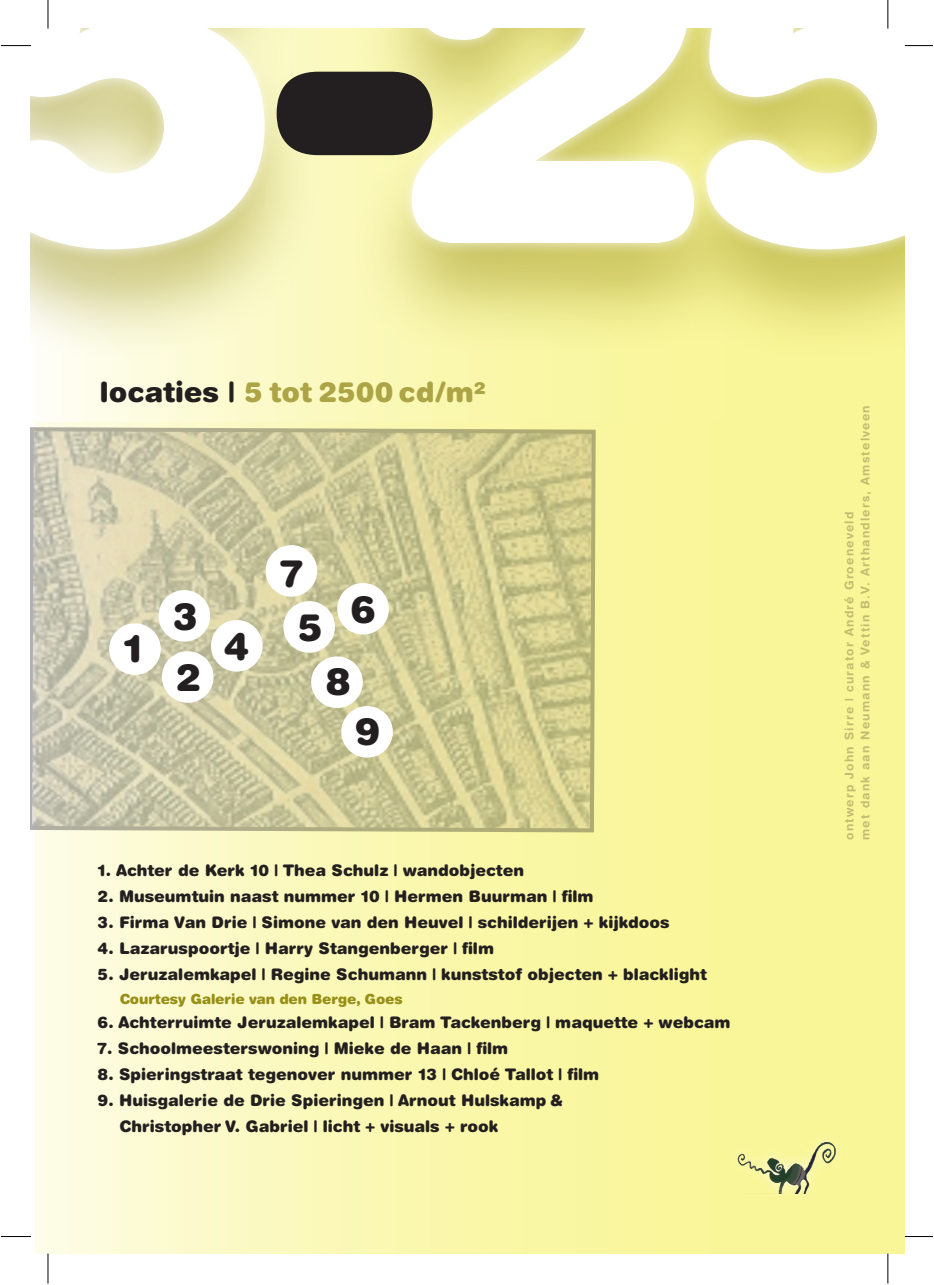
<style>
.page{position:relative;width:934px;height:1285px;background:#fff}
.page>*{position:absolute;margin:0;border:0;box-sizing:border-box;transform-origin:0 0}
.t1{font:900 488px "Helvetica Rounded LT Std";color:#fff}
.t2{font:900 444px "Helvetica Rounded LT Std";color:#231f20}
.t3{font:900 38px "Helvetica Rounded LT Std";color:#231f20}
.t4{font:900 28px "Helvetica Rounded LT Std";color:#aca446}
.t5{font:900 16px/26px "Helvetica Rounded";color:#231f20}
.t6{font:900 14px "Helvetica Rounded";letter-spacing:-.01em;color:#988f17}
.t7{font:700 12px/16px "Helvetica Rounded";letter-spacing:.1em;color:#c4bc72}
.s1{color:#231f20}
</style>
<div class="page">
<svg style="left:31px;top:425px;width:566px;height:409px;background:#ceca9b"></svg>
<div style="left:725px;top:1129px;width:122px;height:76px;background:#f9f699"></div>
<img style="left:737px;top:1142px;width:98px;height:51px">
<div style="left:31px;top:29px;width:873px;height:334px;background:#988f17;opacity:.5"></div>
<div style="left:31px;top:29px;width:873px;height:233px;background:#fff;opacity:.75"></div>
<svg style="left:904px;top:1236px;width:28px;height:1px"></svg>
<hr style="left:1px;top:1236px;width:30px;height:1px;background:#000">
<svg style="left:904px;top:45px;width:28px;height:1px"></svg>
<hr style="left:1px;top:45px;width:30px;height:1px;background:#000">
<hr style="left:887px;top:1253px;width:1px;height:30px;background:#000">
<svg style="left:887px;top:1px;width:1px;height:28px"></svg>
<hr style="left:48px;top:1253px;width:1px;height:30px;background:#000">
<svg style="left:48px;top:1px;width:1px;height:28px"></svg>
<svg style="left:109px;top:544px;width:283px;height:213px;background:#cbc89f"></svg>
<h1 class="t1" style="left:-34px;top:-245px;width:1040px">5 25</h1>
<h2 class="t2" style="left:268px;top:-205px;width:174px">-</h2>
<h3 class="t4" style="left:100px;top:374px;width:387px"><span class="s1">locaties |</span> 5 tot 2500 cd/m²</h3>
<h3 class="t3" style="left:123px;top:624px;width:21px">1</h3>
<h3 class="t3" style="left:173px;top:591px;width:27px">3</h3>
<h3 class="t3" style="left:175px;top:653px;width:27px">2</h3>
<h3 class="t3" style="left:224px;top:621px;width:27px">4</h3>
<h3 class="t3" style="left:280px;top:549px;width:24px">7</h3>
<h3 class="t3" style="left:297px;top:603px;width:27px">5</h3>
<h3 class="t3" style="left:350px;top:585px;width:27px">6</h3>
<h3 class="t3" style="left:325px;top:657px;width:27px">8</h3>
<h3 class="t3" style="left:355px;top:706px;width:27px">9</h3>
<p class="t5" style="left:98px;top:857px;width:427px">1. Achter de Kerk 10 | Thea Schulz | wandobjecten</p>
<p class="t5" style="left:98px;top:883px;width:497px">2. Museumtuin naast nummer 10 | Hermen Buurman | film</p>
<p class="t5" style="left:98px;top:909px;width:573px">3. Firma Van Drie | Simone van den Heuvel | schilderijen + kijkdoos</p>
<p class="t5" style="left:98px;top:935px;width:398px">4. Lazaruspoortje | Harry Stangenberger | film</p>
<p class="t5" style="left:98px;top:961px;width:610px">5. Jeruzalemkapel | Regine Schumann | kunststof objecten + blacklight</p>
<p class="t6" style="left:120px;top:990px;width:284px">Courtesy Galerie van den Berge, Goes</p>
<p class="t5" style="left:98px;top:1009px;width:634px">6. Achterruimte Jeruzalemkapel | Bram Tackenberg | maquette + webcam</p>
<p class="t5" style="left:98px;top:1035px;width:412px">7. Schoolmeesterswoning | Mieke de Haan | film</p>
<p class="t5" style="left:98px;top:1061px;width:503px">8. Spieringstraat tegenover nummer 13 | Chloé Tallot | film</p>
<p class="t5" style="left:119px;top:1087px;width:445px;text-indent:-22px">9. Huisgalerie de Drie Spieringen | Arnout Hulskamp &amp;<br>Christopher V. Gabriel | licht + visuals + rook</p>
<p class="t7" style="left:840px;top:840px;width:436px;rotate:-90deg">ontwerp John Sirre | curator André Groeneveld<br>met dank aan Neumann &amp; Vettin B.V. Arthandlers, Amstelveen</p>
</div>
